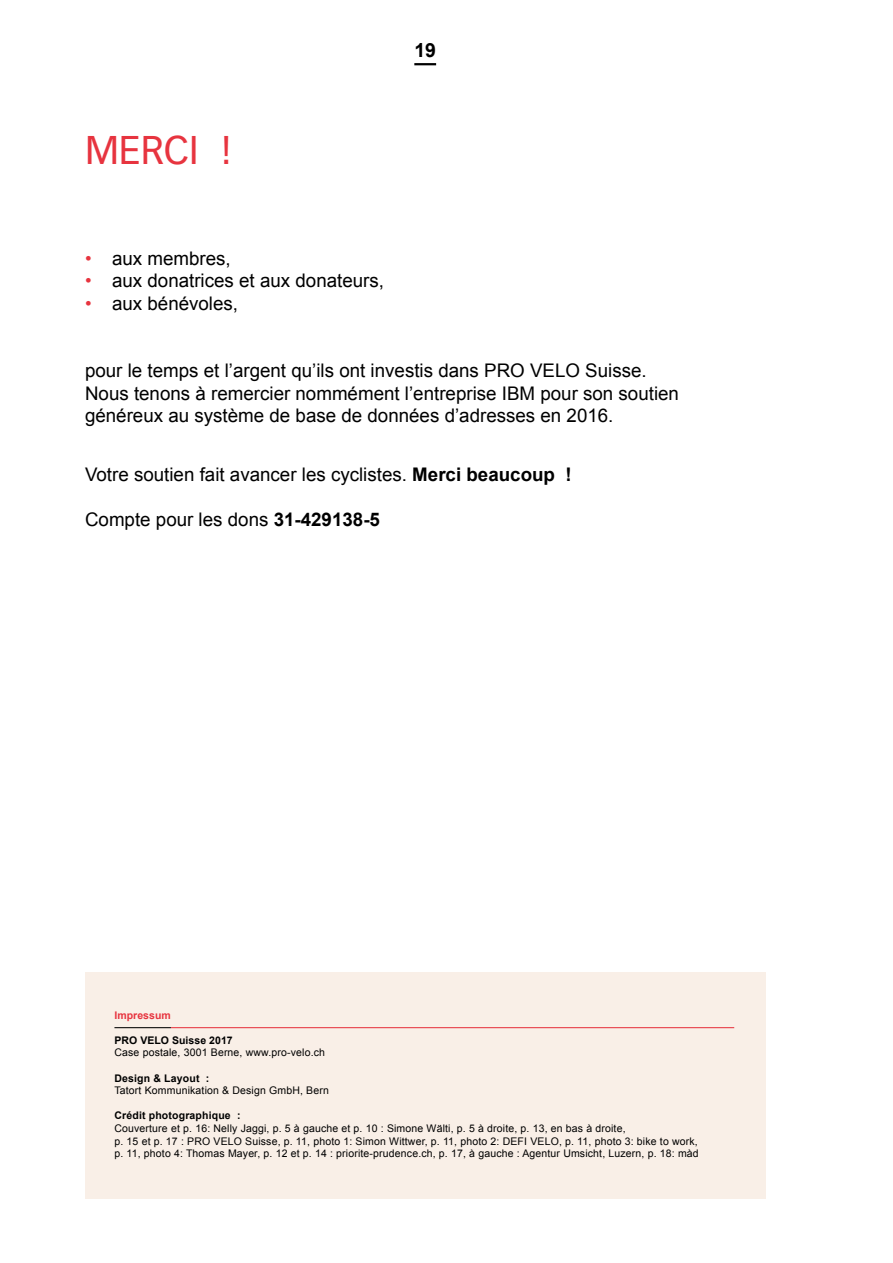
<style>
.page{position:relative;width:893px;height:1263px;background:#fff}
.page>*{position:absolute;margin:0;border:0;box-sizing:border-box;transform-origin:0 0}
.t1{font:39px "Vectora LH";color:#e7343f}
.t2{font:700 19.5px "Arial";color:#000}
.t3{font:18.75px/22.5px "Arial";color:#000}
.t4{font:10.5px/12.6px "Arial";letter-spacing:.015em;color:#000}
.t5{font:700 10.5px "Arial";letter-spacing:.015em;color:#000}
.t6{font:700 10.5px "Arial";letter-spacing:.005em;color:#e7343f}
.s1{color:#e7343f}
.s2{font-weight:700}
</style>
<div class="page">
<hr style="left:414px;top:63px;width:22px;height:2px;background:#000">
<div style="left:85px;top:972px;width:680px;height:227px;background:#f9efe7"></div>
<hr style="left:114px;top:1027px;width:57px;height:1px;background:#000">
<hr style="left:171px;top:1027px;width:563px;height:1px;background:#e7343f">
<h1 class="t1" style="left:85px;top:128px;width:149px">MERCI !</h1>
<h2 class="t2" style="left:414px;top:37px;width:23px">19</h2>
<h3 class="t3" style="left:85px;top:247px;width:147px"><span class="s1">•</span> aux membres,</h3>
<h3 class="t3" style="left:85px;top:269px;width:301px"><span class="s1">•</span> aux donatrices et aux donateurs,</h3>
<h3 class="t3" style="left:85px;top:292px;width:155px"><span class="s1">•</span> aux bénévoles,</h3>
<h3 class="t3" style="left:85px;top:359px;width:595px">pour le temps et l’argent qu’ils ont investis dans PRO VELO Suisse.<br>Nous tenons à remercier nommément l’entreprise IBM pour son soutien généreux au système de base de données d’adresses en 2016.</h3>
<h3 class="t3" style="left:85px;top:463px;width:488px">Votre soutien fait avancer les cyclistes. <span class="s2">Merci beaucoup !</span></h3>
<h3 class="t3" style="left:85px;top:508px;width:296px">Compte pour les dons <span class="s2">31-429138-5</span></h3>
<p class="t6" style="left:114px;top:1008px;width:58px">Impressum</p>
<p class="t5" style="left:114px;top:1033px;width:120px">PRO VELO Suisse 2017</p>
<p class="t4" style="left:114px;top:1046px;width:212px">Case postale, 3001 Berne, www.pro-velo.ch</p>
<p class="t5" style="left:114px;top:1071px;width:96px">Design &amp; Layout :</p>
<p class="t4" style="left:114px;top:1084px;width:216px">Tatort Kommunikation &amp; Design GmbH, Bern</p>
<p class="t5" style="left:114px;top:1109px;width:128px">Crédit photographique :</p>
<p class="t4" style="left:114px;top:1122px;width:586px">Couverture et p. 16: Nelly Jaggi, p. 5 à gauche et p. 10 : Simone Wälti, p. 5 à droite, p. 13, en bas à droite,<br>p. 15 et p. 17 : PRO VELO Suisse, p. 11, photo 1: Simon Wittwer, p. 11, photo 2: DEFI VELO, p. 11, photo 3: bike to work, p. 11, photo 4: Thomas Mayer, p. 12 et p. 14 : priorite-prudence.ch, p. 17, à gauche : Agentur Umsicht, Luzern, p. 18: màd</p>
</div>
